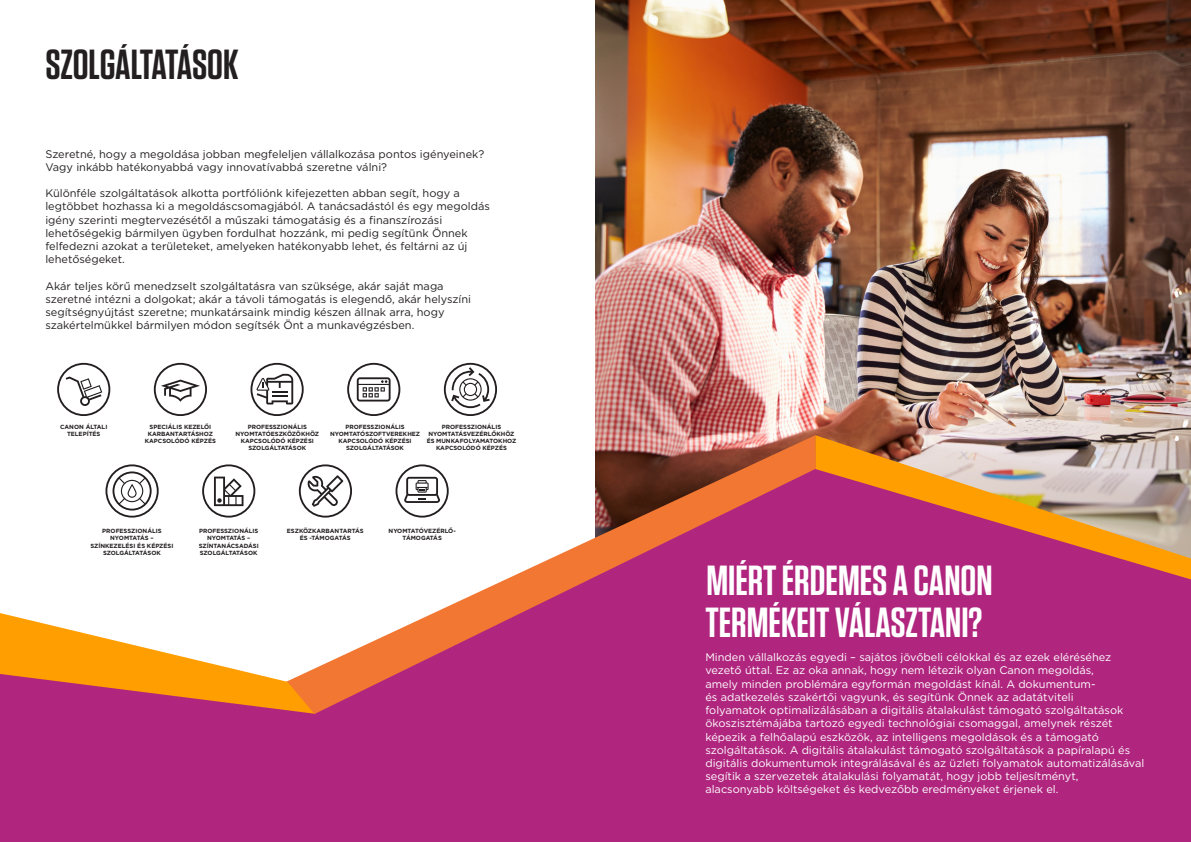
<style>
.page{position:relative;width:1191px;height:842px;background:#fff}
.page>*{position:absolute;margin:0;border:0;box-sizing:border-box;transform-origin:0 0}
.page_title{font:600 42px "Tungsten";color:#fff}
.page_title-2{font:600 42px "Tungsten";letter-spacing:-.005em;color:#231f20}
.Body{font:11px/13.2px "Gotham";color:#231f20}
.Body-2{font:11px/13.2px "Gotham";color:#fff}
.icon_text{font:700 6px/7.2px "Gotham";color:#231f20;text-align:center}
</style>
<div class="page">
<img style="left:595px;top:0;width:596px;height:435px">
<svg style="left:0;top:487px;width:1191px;height:355px;background:#ba4490"></svg>
<svg style="left:815px;top:435px;width:376px;height:144px;background:#c37474"></svg>
<svg style="left:286px;top:435px;width:529px;height:279px"></svg>
<svg style="left:57px;top:363px;width:53px;height:53px"></svg>
<svg style="left:154px;top:363px;width:53px;height:53px"></svg>
<svg style="left:444px;top:363px;width:53px;height:53px"></svg>
<svg style="left:105px;top:464px;width:54px;height:54px"></svg>
<svg style="left:347px;top:363px;width:53px;height:53px"></svg>
<svg style="left:299px;top:464px;width:53px;height:54px"></svg>
<svg style="left:395px;top:464px;width:54px;height:54px"></svg>
<svg style="left:202px;top:464px;width:53px;height:54px"></svg>
<svg style="left:250px;top:363px;width:54px;height:53px"></svg>
<svg style="left:0;top:613px;width:314px;height:101px"></svg>
<p class="page_title-2" style="left:45px;top:42px;width:194px">SZOLGÁLTATÁSOK</p>
<p class="Body" style="left:45px;top:147px;width:440px">Szeretné, hogy a megoldása jobban megfeleljen vállalkozása pontos igényeinek?<br>Vagy inkább hatékonyabbá vagy innovatívabbá szeretne válni?</p>
<p class="Body" style="left:45px;top:186px;width:446px">Különféle szolgáltatások alkotta portfóliónk kifejezetten abban segít, hogy a legtöbbet hozhassa ki a megoldáscsomagjából. A tanácsadástól és egy megoldás igény szerinti megtervezésétől a műszaki támogatásig és a finanszírozási lehetőségekig bármilyen ügyben fordulhat hozzánk, mi pedig segítünk Önnek felfedezni azokat a területeket, amelyeken hatékonyabb lehet, és feltárni az új lehetőségeket.</p>
<p class="Body" style="left:45px;top:279px;width:427px">Akár teljes körű menedzselt szolgáltatásra van szüksége, akár saját maga szeretné intézni a dolgokat; akár a távoli támogatás is elegendő, akár helyszíni segítségnyújtást szeretne; munkatársaink mindig készen állnak arra, hogy szakértelmükkel bármilyen módon segítsék Önt a munkavégzésben.</p>
<p class="icon_text" style="left:60px;top:423px;width:49px">CANON ÁLTALI<br>TELEPÍTÉS</p>
<p class="icon_text" style="left:145px;top:423px;width:72px">SPECIÁLIS KEZELŐI<br>KARBANTARTÁSHOZ<br>KAPCSOLÓDÓ KÉPZÉS</p>
<p class="icon_text" style="left:235px;top:423px;width:85px">PROFESSZIONÁLIS<br>NYOMTATÓESZKÖZÖKHÖZ<br>KAPCSOLÓDÓ KÉPZÉSI<br>SZOLGÁLTATÁSOK</p>
<p class="icon_text" style="left:330px;top:423px;width:92px">PROFESSZIONÁLIS<br>NYOMTATÓSZOFTVEREKHEZ<br>KAPCSOLÓDÓ KÉPZÉSI<br>SZOLGÁLTATÁSOK</p>
<p class="icon_text" style="left:427px;top:423px;width:91px">PROFESSZIONÁLIS<br>NYOMTATÁSVEZÉRLŐKHÖZ<br>ÉS MUNKAFOLYAMATOKHOZ<br>KAPCSOLÓDÓ KÉPZÉS</p>
<p class="icon_text" style="left:90px;top:527px;width:84px">PROFESSZIONÁLIS<br>NYOMTATÁS –<br>SZÍNKEZELÉSI ÉS KÉPZÉSI<br>SZOLGÁLTATÁSOK</p>
<p class="icon_text" style="left:199px;top:527px;width:61px">PROFESSZIONÁLIS<br>NYOMTATÁS –<br>SZÍNTANÁCSADÁSI<br>SZOLGÁLTATÁSOK</p>
<p class="icon_text" style="left:287px;top:527px;width:78px">ESZKÖZKARBANTARTÁS<br>ÉS -TÁMOGATÁS</p>
<p class="icon_text" style="left:388px;top:527px;width:69px">NYOMTATÓVEZÉRLŐ-<br>TÁMOGATÁS</p>
<p class="page_title" style="left:706px;top:558px;width:288px">MIÉRT ÉRDEMES A CANON</p>
<p class="page_title" style="left:705px;top:600px;width:278px">TERMÉKEIT VÁLASZTANI?</p>
<p class="Body-2" style="left:705px;top:650px;width:440px">Minden vállalkozás egyedi – sajátos jövőbeli célokkal és az ezek eléréséhez vezető úttal. Ez az oka annak, hogy nem létezik olyan Canon megoldás,<br>amely minden problémára egyformán megoldást kínál. A dokumentum-<br>és adatkezelés szakértői vagyunk, és segítünk Önnek az adatátviteli<br>folyamatok optimalizálásában a digitális átalakulást támogató szolgáltatások ökoszisztémájába tartozó egyedi technológiai csomaggal, amelynek részét képezik a felhőalapú eszközök, az intelligens megoldások és a támogató szolgáltatások. A digitális átalakulást támogató szolgáltatások a papíralapú és digitális dokumentumok integrálásával és az üzleti folyamatok automatizálásával segítik a szervezetek átalakulási folyamatát, hogy jobb teljesítményt, alacsonyabb költségeket és kedvezőbb eredményeket érjenek el.</p>
</div>
